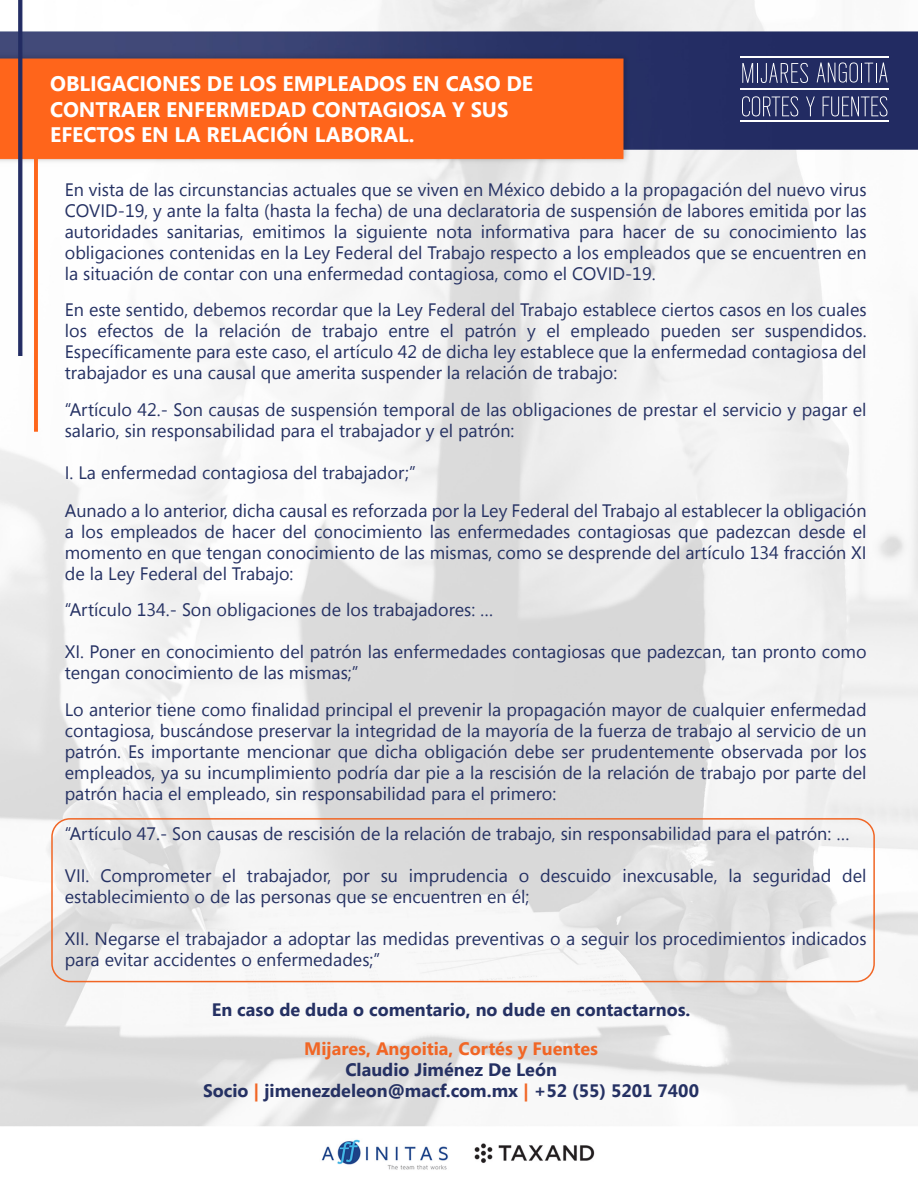
<style>
.page{position:relative;width:918px;height:1188px;background:#fff}
.page>*{position:absolute;margin:0;border:0;box-sizing:border-box;transform-origin:0 0}
.t1{font:700 21px/25.2px "Segoe UI";color:#fff}
.t2{font:18px/21px "Segoe UI";color:#253163;text-align:justify}
.t3{font:700 18px/21px "Segoe UI";color:#253163;text-align:center}
.t4{font:700 18px "Segoe UI";color:#f16625}
.s1{color:#f16625}
</style>
<div class="page">
<img style="left:0;top:0;width:918px;height:1170px">
<div style="left:51px;top:818px;width:824px;height:164px;border:2px solid #f16625;border-radius:18px"></div>
<hr style="left:741px;top:56px;width:148px;height:1px;background:#fff">
<hr style="left:741px;top:121px;width:148px;height:1px;background:#fff">
<hr style="left:741px;top:89px;width:148px;height:1px;background:#fff">
<svg style="left:671px;top:62px;width:217px;height:23px;background:#3c4474"></svg>
<svg style="left:735px;top:95px;width:152px;height:24px;background:#414978"></svg>
<p class="t1" style="left:50px;top:70px;width:484px">OBLIGACIONES DE LOS EMPLEADOS EN CASO DE<br>CONTRAER ENFERMEDAD CONTAGIOSA Y SUS<br>EFECTOS EN LA RELACIÓN LABORAL.</p>
<p class="t2" style="left:65px;top:178px;width:803px">En vista de las circunstancias actuales que se viven en México debido a la propagación del nuevo virus COVID-19, y ante la falta (hasta la fecha) de una declaratoria de suspensión de labores emitida por las autoridades sanitarias, emitimos la siguiente nota informativa para hacer de su conocimiento las obligaciones contenidas en la Ley Federal del Trabajo respecto a los empleados que se encuentren en la situación de contar con una enfermedad contagiosa, como el COVID-19.</p>
<p class="t2" style="left:65px;top:298px;width:803px">En este sentido, debemos recordar que la Ley Federal del Trabajo establece ciertos casos en los cuales los efectos de la relación de trabajo entre el patrón y el empleado pueden ser suspendidos.<br>Específicamente para este caso, el artículo 42 de dicha ley establece que la enfermedad contagiosa del trabajador es una causal que amerita suspender la relación de trabajo:</p>
<p class="t2" style="left:65px;top:398px;width:803px">“Artículo 42.- Son causas de suspensión temporal de las obligaciones de prestar el servicio y pagar el salario, sin responsabilidad para el trabajador y el patrón:</p>
<p class="t2" style="left:65px;top:461px;width:352px">I. La enfermedad contagiosa del trabajador;”</p>
<p class="t2" style="left:65px;top:499px;width:803px">Aunado a lo anterior, dicha causal es reforzada por la Ley Federal del Trabajo al establecer la obligación a los empleados de hacer del conocimiento las enfermedades contagiosas que padezcan desde el momento en que tengan conocimiento de las mismas, como se desprende del artículo 134 fracción XI de la Ley Federal del Trabajo:</p>
<p class="t2" style="left:65px;top:599px;width:430px">“Artículo 134.- Son obligaciones de los trabajadores: …</p>
<p class="t2" style="left:65px;top:641px;width:803px">XI. Poner en conocimiento del patrón las enfermedades contagiosas que padezcan, tan pronto como tengan conocimiento de las mismas;”</p>
<p class="t2" style="left:65px;top:698px;width:803px">Lo anterior tiene como finalidad principal el prevenir la propagación mayor de cualquier enfermedad contagiosa, buscándose preservar la integridad de la mayoría de la fuerza de trabajo al servicio de un patrón. Es importante mencionar que dicha obligación debe ser prudentemente observada por los empleados, ya su incumplimiento podría dar pie a la rescisión de la relación de trabajo por parte del patrón hacia el empleado, sin responsabilidad para el primero:</p>
<p class="t2" style="left:65px;top:822px;width:786px">“Artículo 47.- Son causas de rescisión de la relación de trabajo, sin responsabilidad para el patrón: …</p>
<p class="t2" style="left:65px;top:864px;width:803px">VII. Comprometer el trabajador, por su imprudencia o descuido inexcusable, la seguridad del establecimiento o de las personas que se encuentren en él;</p>
<p class="t2" style="left:65px;top:927px;width:803px">XII. Negarse el trabajador a adoptar las medidas preventivas o a seguir los procedimientos indicados para evitar accidentes o enfermedades;”</p>
<p class="t3" style="left:212px;top:998px;width:480px">En caso de duda o comentario, no dude en contactarnos.</p>
<p class="t4" style="left:304px;top:1036px;width:295px">Mijares, Angoitia, Cortés y Fuentes</p>
<p class="t3" style="left:203px;top:1058px;width:497px">Claudio Jiménez De León<br>Socio <span class="s1">|</span> jimenezdeleon@macf.com.mx <span class="s1">|</span> +52 (55) 5201 7400</p>
</div>
